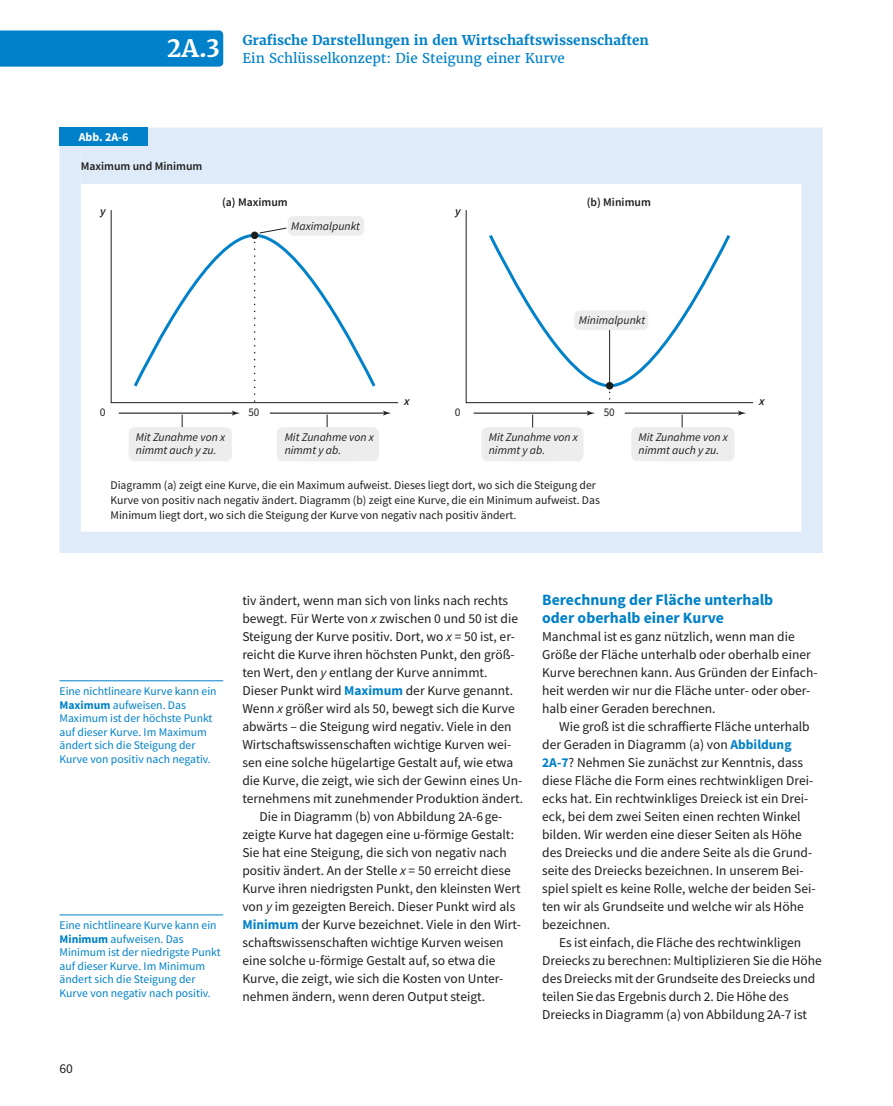
<style>
.page{position:relative;width:893px;height:1106px;background:#fff}
.page>*{position:absolute;margin:0;border:0;box-sizing:border-box;transform-origin:0 0}
.t1{font:700 24px "Haufe Merriweather";color:#fff}
.t2{font:700 15.75px/18px "Source Sans Pro";color:#0081c9}
.t3{font:13.5px/18px "Source Sans Pro";color:#1d1d1b}
.t4{font:700 13.5px "Haufe Merriweather";color:#0081c9}
.t5{font:13.5px "Haufe Merriweather";color:#0081c9}
.t6{font:700 12px "Source Sans Pro";color:#fff}
.t7{font:11.7px/13.5px "Source Sans Pro";color:#0081c9}
.t8{font:11.7px/15px "Source Sans Pro";color:#1d1d1b}
.t9{font:italic 11.7px/13.5px "Source Sans Pro";color:#1d1d1b}
.t10{font:600 11.7px "Source Sans Pro";color:#1d1d1b}
.t11{font:italic 600 11.7px "Source Sans Pro";color:#1d1d1b}
.t12{font:11.7px "Source Sans Pro";color:#1d1d1b;scale:.95 1}
.s1{font-weight:700}
.s2{font-style:italic}
.s3{font-weight:700;color:#0081c9}
</style>
<div class="page">
<div style="left:0;top:30px;width:223px;height:37px;background:#0081c9"></div>
<hr style="left:60px;top:680px;width:163px;height:1px;background:#0081c9">
<hr style="left:60px;top:914px;width:163px;height:1px;background:#0081c9">
<div style="left:81px;top:147px;width:720px;height:37px;background:#dfebf9"></div>
<div style="left:60px;top:128px;width:763px;height:425px;border:21px solid #dfebf9"></div>
<div style="left:60px;top:128px;width:88px;height:18px;background:#0081c9"></div>
<svg style="left:110px;top:210px;width:289px;height:193px"></svg>
<svg style="left:131px;top:227px;width:247px;height:174px"></svg>
<div style="left:288px;top:216px;width:76px;height:20px;background:#ededed;border-radius:5px"></div>
<hr style="left:119px;top:412px;width:115px;height:2px;background:#1d1d1b">
<svg style="left:232px;top:410px;width:8px;height:5px"></svg>
<hr style="left:270px;top:412px;width:115px;height:2px;background:#1d1d1b">
<svg style="left:383px;top:410px;width:8px;height:5px"></svg>
<svg style="left:182px;top:414px;width:1px;height:13px"></svg>
<svg style="left:327px;top:414px;width:1px;height:13px"></svg>
<div style="left:129px;top:427px;width:81px;height:34px;background:#ededed;border-radius:6px"></div>
<div style="left:151px;top:427px;width:81px;height:34px;background:#ededed;border-radius:6px"></div>
<div style="left:631px;top:427px;width:81px;height:34px;background:#ededed;border-radius:6px"></div>
<div style="left:654px;top:427px;width:80px;height:34px;background:#ededed;border-radius:6px"></div>
<div style="left:277px;top:427px;width:83px;height:34px;background:#ededed;border-radius:6px"></div>
<div style="left:296px;top:427px;width:83px;height:34px;background:#ededed;border-radius:6px"></div>
<div style="left:481px;top:427px;width:83px;height:34px;background:#ededed;border-radius:6px"></div>
<div style="left:500px;top:427px;width:84px;height:34px;background:#ededed;border-radius:6px"></div>
<svg style="left:465px;top:210px;width:289px;height:193px"></svg>
<svg style="left:486px;top:231px;width:247px;height:170px"></svg>
<div style="left:606px;top:382px;width:7px;height:7px;background:#1d1d1b;border-radius:50%"></div>
<hr style="left:609px;top:330px;width:1px;height:56px;background:#1d1d1b">
<div style="left:574px;top:310px;width:74px;height:20px;background:#ededed;border-radius:5px"></div>
<hr style="left:474px;top:412px;width:115px;height:2px;background:#1d1d1b">
<svg style="left:587px;top:410px;width:8px;height:5px"></svg>
<hr style="left:625px;top:412px;width:115px;height:2px;background:#1d1d1b">
<svg style="left:738px;top:410px;width:8px;height:5px"></svg>
<svg style="left:532px;top:414px;width:1px;height:13px"></svg>
<svg style="left:682px;top:414px;width:1px;height:13px"></svg>
<h1 class="t1" style="left:167px;top:33px;width:55px">2A.3</h1>
<p class="t4" style="left:242px;top:32px;width:408px">Grafische Darstellungen in den Wirtschaftswissenschaften</p>
<p class="t5" style="left:242px;top:50px;width:324px">Ein Schlüsselkonzept: Die Steigung einer Kurve</p>
<p class="t6" style="left:79px;top:128px;width:51px">Abb. 2A-6</p>
<p class="t10" style="left:81px;top:159px;width:123px">Maximum und Minimum</p>
<p class="t11" style="left:100px;top:203px;width:7px">y</p>
<p class="t10" style="left:222px;top:194px;width:67px">(a) Maximum</p>
<p class="t10" style="left:587px;top:194px;width:66px">(b) Minimum</p>
<p class="t11" style="left:455px;top:203px;width:7px">y</p>
<p class="t9" style="left:291px;top:219px;width:70px">Maximalpunkt</p>
<p class="t8" style="left:100px;top:405px;width:7px">0</p>
<p class="t12" style="left:248px;top:405px;width:13px">50</p>
<p class="t11" style="left:404px;top:393px;width:7px">x</p>
<p class="t8" style="left:455px;top:405px;width:7px">0</p>
<p class="t9" style="left:579px;top:313px;width:68px">Minimalpunkt</p>
<p class="t12" style="left:604px;top:405px;width:13px">50</p>
<p class="t9" style="left:136px;top:430px;width:91px">Mit Zunahme von x nimmt auch y zu.</p>
<p class="t9" style="left:285px;top:430px;width:91px">Mit Zunahme von x nimmt y ab.</p>
<p class="t9" style="left:639px;top:430px;width:91px">Mit Zunahme von x nimmt auch y zu.</p>
<p class="t9" style="left:489px;top:430px;width:91px">Mit Zunahme von x nimmt y ab.</p>
<p class="t8" style="left:111px;top:477px;width:491px">Diagramm (a) zeigt eine Kurve, die ein Maximum aufweist. Dieses liegt dort, wo sich die Steigung der<br>Kurve von positiv nach negativ ändert. Diagramm (b) zeigt eine Kurve, die ein Minimum aufweist. Das<br>Minimum liegt dort, wo sich die Steigung der Kurve von negativ nach positiv ändert.</p>
<p class="t11" style="left:759px;top:393px;width:7px">x</p>
<p class="t7" style="left:60px;top:684px;width:159px">Eine nichtlineare Kurve kann ein<br><span class="s1">Maximum</span> aufweisen. Das<br>Maximum ist der höchste Punkt auf dieser Kurve. Im Maximum ändert sich die Steigung der<br>Kurve von positiv nach negativ.</p>
<p class="t7" style="left:60px;top:918px;width:163px">Eine nichtlineare Kurve kann ein<br><span class="s1">Minimum</span> aufweisen. Das<br>Minimum ist der niedrigste Punkt auf dieser Kurve. Im Minimum ändert sich die Steigung der<br>Kurve von negativ nach positiv.</p>
<p class="t3" style="left:60px;top:1059px;width:15px">60</p>
<p class="t3" style="left:242px;top:591px;width:267px">tiv ändert, wenn man sich von links nach rechts</p>
<p class="t3" style="left:242px;top:609px;width:277px">bewegt. Für Werte von <span class="s2">x</span> zwischen 0 und 50 ist die</p>
<p class="t3" style="left:242px;top:627px;width:274px">Steigung der Kurve positiv. Dort, wo <span class="s2">x</span> = 50 ist, er-</p>
<p class="t3" style="left:242px;top:645px;width:274px">reicht die Kurve ihren höchsten Punkt, den größ-</p>
<p class="t3" style="left:242px;top:663px;width:247px">ten Wert, den <span class="s2">y</span> entlang der Kurve annimmt.</p>
<p class="t3" style="left:242px;top:681px;width:272px">Dieser Punkt wird <span class="s3">Maximum</span> der Kurve genannt.</p>
<p class="t3" style="left:242px;top:699px;width:274px">Wenn <span class="s2">x</span> größer wird als 50, bewegt sich die Kurve</p>
<p class="t3" style="left:242px;top:717px;width:271px">abwärts – die Steigung wird negativ. Viele in den</p>
<p class="t3" style="left:242px;top:735px;width:270px">Wirtschaftswissenschaften wichtige Kurven wei-</p>
<p class="t3" style="left:242px;top:753px;width:272px">sen eine solche hügelartige Gestalt auf, wie etwa</p>
<p class="t3" style="left:242px;top:771px;width:282px">die Kurve, die zeigt, wie sich der Gewinn eines Un-</p>
<p class="t3" style="left:242px;top:789px;width:282px">ternehmens mit zunehmender Produktion ändert.</p>
<p class="t3" style="left:259px;top:807px;width:244px">Die in Diagramm (b) von Abbildung 2A-6ge-</p>
<p class="t3" style="left:242px;top:825px;width:273px">zeigte Kurve hat dagegen eine u-förmige Gestalt:</p>
<p class="t3" style="left:242px;top:843px;width:266px">Sie hat eine Steigung, die sich von negativ nach</p>
<p class="t3" style="left:242px;top:861px;width:270px">positiv ändert. An der Stelle <span class="s2">x</span> = 50 erreicht diese</p>
<p class="t3" style="left:242px;top:879px;width:280px">Kurve ihren niedrigsten Punkt, den kleinsten Wert</p>
<p class="t3" style="left:242px;top:897px;width:275px">von <span class="s2">y</span> im gezeigten Bereich. Dieser Punkt wird als</p>
<p class="t3" style="left:242px;top:915px;width:280px"><span class="s3">Minimum</span> der Kurve bezeichnet. Viele in den Wirt-</p>
<p class="t3" style="left:242px;top:933px;width:263px">schaftswissenschaften wichtige Kurven weisen</p>
<p class="t3" style="left:242px;top:951px;width:255px">eine solche u-förmige Gestalt auf, so etwa die</p>
<p class="t3" style="left:242px;top:969px;width:263px">Kurve, die zeigt, wie sich die Kosten von Unter-</p>
<p class="t3" style="left:242px;top:987px;width:244px">nehmen ändern, wenn deren Output steigt.</p>
<p class="t2" style="left:542px;top:590px;width:233px">Berechnung der Fläche unterhalb oder oberhalb einer Kurve</p>
<p class="t3" style="left:542px;top:627px;width:277px">Manchmal ist es ganz nützlich, wenn man die Größe der Fläche unterhalb oder oberhalb einer Kurve berechnen kann. Aus Gründen der Einfach&shy;heit werden wir nur die Fläche unter- oder ober&shy;halb einer Geraden berechnen.</p>
<p class="t3" style="left:542px;top:717px;width:275px;text-indent:17px">Wie groß ist die schraffierte Fläche unterhalb der Geraden in Diagramm (a) von <span class="s3">Abbildung 2A‑7</span>? Nehmen Sie zunächst zur Kenntnis, dass diese Fläche die Form eines rechtwinkligen Drei&shy;ecks hat. Ein rechtwinkliges Dreieck ist ein Drei&shy;eck, bei dem zwei Seiten einen rechten Winkel bilden. Wir werden eine dieser Seiten als Höhe des Dreiecks und die andere Seite als die Grund&shy;seite des Dreiecks bezeichnen. In unserem Bei&shy;spiel spielt es keine Rolle, welche der beiden Sei&shy;ten wir als Grundseite und welche wir als Höhe bezeichnen.</p>
<p class="t3" style="left:542px;top:933px;width:281px;text-indent:17px">Es ist einfach, die Fläche des rechtwinkligen Dreiecks zu berechnen: Multiplizieren Sie die Höhe des Dreiecks mit der Grundseite des Dreiecks und teilen Sie das Ergebnis durch 2. Die Höhe des Dreiecks in Diagramm (a) von Abbildung 2A-7 ist</p>
</div>
